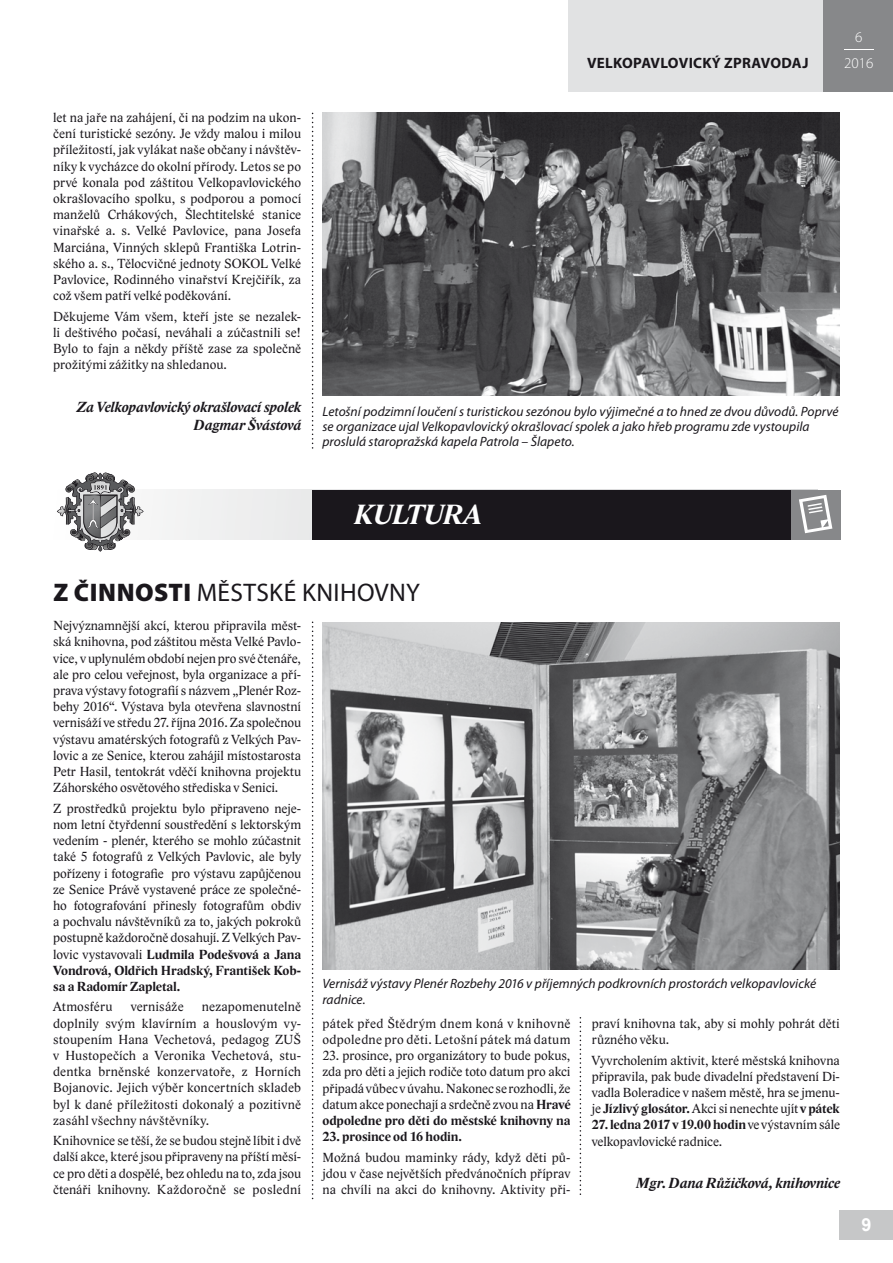
<style>
.page{position:relative;width:893px;height:1263px;background:#fff}
.page>*{position:absolute;margin:0;border:0;box-sizing:border-box;transform-origin:0 0}
.t1{font:italic 700 28.5px "Lido ST";letter-spacing:-.01em;color:#fff}
.t2{font:25.5px "Myriad Pro";letter-spacing:.015em;color:#1a171c}
.t3{font:700 18px "Arial";color:#fff}
.t4{font:italic 700 15px/18px "Lido ST";color:#1a171c;text-align:right}
.t5{font:700 15px "Myriad Pro";letter-spacing:.02em;color:#1a171c}
.t6{font:300 15px/25.8px "Myriad Pro";color:#fff;text-align:center}
.t7{font:13.5px/16.2px "Lido ST";letter-spacing:.005em;color:#1a171c;text-align:justify}
.t8{font:italic 13.5px/15px "Myriad Pro";color:#1a171c}
.t9{font:13.5px/16.2px "Lido ST";letter-spacing:.025em;color:#1a171c}
.t10{font:700 13.5px "Lido ST";letter-spacing:-.005em;color:#1a171c}
.s1{font-weight:900}
.s2{font-weight:700}
</style>
<div class="page">
<div style="left:569px;top:0;width:324px;height:91px;background:#e1e2e3"></div>
<div style="left:840px;top:1210px;width:53px;height:29px;background:#c6c7c8"></div>
<div style="left:824px;top:0;width:69px;height:91px;background:#87888a"></div>
<svg style="left:844px;top:49px;width:29px;height:1px"></svg>
<div style="left:54px;top:490px;width:763px;height:49px;background:#eeefef"></div>
<div style="left:312px;top:490px;width:513px;height:49px;background:#1a171c"></div>
<div style="left:791px;top:490px;width:50px;height:49px;background:#87888a"></div>
<svg style="left:799px;top:495px;width:33px;height:38px"></svg>
<svg style="left:57px;top:472px;width:87px;height:80px"></svg>
<img style="left:322px;top:113px;width:518px;height:282px">
<img style="left:322px;top:622px;width:518px;height:347px">
<svg style="left:312px;top:113px;width:1px;height:336px"></svg>
<svg style="left:312px;top:621px;width:1px;height:578px"></svg>
<svg style="left:580px;top:1017px;width:1px;height:178px"></svg>
<p class="t5" style="left:587px;top:53px;width:223px">VELKOPAVLOVICKÝ ZPRAVODAJ</p>
<p class="t6" style="left:844px;top:24px;width:31px">6<br>2016</p>
<p class="t7" style="left:53px;top:110px;width:250px">let na jaře na zahájení, či na podzim na ukon&shy;čení turistické sezóny. Je vždy malou i milou příležitostí, jak vylákat naše občany i návštěv&shy;níky k vycházce do okolní přírody. Letos se po prvé konala pod záštitou Velkopavlovického okrašlovacího spolku, s podporou a pomocí manželů Crhákových, Šlechtitelské stanice vinařské a. s. Velké Pavlovice, pana Josefa Marciána, Vinných sklepů Františka Lotrin&shy;ského a. s., Tělocvičné jednoty SOKOL Velké Pavlovice, Rodinného vinařství Krejčiřík, za což všem patří velké poděkování.</p>
<p class="t7" style="left:53px;top:308px;width:250px">Děkujeme Vám všem, kteří jste se nezalek&shy;li deštivého počasí, neváhali a zúčastnili se!<br>Bylo to fajn a někdy příště zase za společně prožitými zážitky na shledanou.</p>
<p class="t4" style="left:77px;top:399px;width:226px">Za Velkopavlovický okrašlovací spolek<br>Dagmar švástová</p>
<p class="t8" style="left:322px;top:404px;width:518px">Letošní podzimní loučení s turistickou sezónou bylo výjimečné a to hned ze dvou důvodů. Poprvé se organizace ujal Velkopavlovický okrašlovací spolek a jako hřeb programu zde vystoupila proslulá staropražská kapela Patrola – Šlapeto.</p>
<h1 class="t1" style="left:354px;top:498px;width:129px">KULTURA</h1>
<h2 class="t2" style="left:53px;top:576px;width:368px"><span class="s1">Z ČINNOSTI</span> MĚSTSKÉ KNIHOVNY</h2>
<p class="t7" style="left:53px;top:618px;width:250px">Nejvýznamnější akcí, kterou připravila měst&shy;ská knihovna, pod záštitou města Velké Pavlo&shy;vice, v uplynulém období nejen pro své čtenáře, ale pro celou veřejnost, byla organizace a pří&shy;prava výstavy fotografií s názvem „Plenér Roz&shy;behy 2016“. Výstava byla otevřena slavnostní vernisáží ve středu 27. října 2016. Za společnou výstavu amatérských fotografů z Velkých Pav&shy;lovic a ze Senice, kterou zahájil místostarosta Petr Hasil, tentokrát vděčí knihovna projektu Záhorského osvětového střediska v Senici.</p>
<p class="t7" style="left:53px;top:800px;width:250px">Z prostředků projektu bylo připraveno neje&shy;nom letní čtyřdenní soustředění s lektorským vedením - plenér, kterého se mohlo zúčastnit také 5 fotografů z Velkých Pavlovic, ale byly pořízeny i fotografie pro výstavu zapůjčenou ze Senice Právě vystavené práce ze společné&shy;ho fotografování přinesly fotografům obdiv a pochvalu návštěvníků za to, jakých pokroků postupně každoročně dosahují. Z Velkých Pav&shy;lovic vystavovali <span class="s2">Ludmila Podešvová a Jana Vondrová, Oldřich Hradský, František Kob&shy;sa a Radomír Zapletal.</span></p>
<p class="t7" style="left:53px;top:999px;width:61px">Atmosféru</p>
<p class="t7" style="left:131px;top:999px;width:54px">vernisáže</p>
<p class="t7" style="left:53px;top:999px;width:250px;text-indent:149px">nezapomenutelně doplnily svým klavírním a houslovým vy&shy;stoupením Hana Vechetová, pedagog ZUŠ v Hustopečích a Veronika Vechetová, stu&shy;dentka brněnské konzervatoře, z Horních Bojanovic. Jejich výběr koncertních skladeb byl k dané příležitosti dokonalý a pozitivně zasáhl všechny návštěvníky.</p>
<p class="t7" style="left:53px;top:1133px;width:250px">Knihovnice se těší, že se budou stejně líbit i dvě další akce, které jsou připraveny na příští měsí&shy;ce pro děti a dospělé, bez ohledu na to, zda jsou čtenáři knihovny. Každoročně se poslední</p>
<p class="t8" style="left:322px;top:975px;width:495px;line-height:16.2px">Vernisáž výstavy Plenér Rozbehy 2016 v příjemných podkrovních prostorách velkopavlovické radnice.</p>
<p class="t9" style="left:322px;top:1015px;width:250px">pátek před Štědrým dnem koná v knihovně odpoledne pro děti. Letošní pátek má datum</p>
<p class="t7" style="left:322px;top:1048px;width:250px">23. prosince, pro organizátory to bude pokus, zda pro děti a jejich rodiče toto datum pro akci připadá vůbec v úvahu. Nakonec se rozhodli, že datum akce ponechají a srdečně zvou na <span class="s2">Hravé odpoledne pro děti do městské knihovny na</span></p>
<p class="t10" style="left:322px;top:1128px;width:141px">23. prosince od 16 hodin.</p>
<p class="t7" style="left:322px;top:1149px;width:250px">Možná budou maminky rády, když děti pů&shy;jdou v čase největších předvánočních příprav na chvíli na akci do knihovny. Aktivity při-</p>
<p class="t7" style="left:592px;top:1015px;width:249px">praví knihovna tak, aby si mohly pohrát děti různého věku.</p>
<p class="t7" style="left:592px;top:1052px;width:250px">Vyvrcholením aktivit, které městská knihovna připravila, pak bude divadelní představení Di&shy;vadla Boleradice v našem městě, hra se jmenu&shy;je <span class="s2">Jízlivý glosátor.</span> Akci si nenechte ujít <span class="s2">v pátek</span></p>
<p class="t7" style="left:592px;top:1117px;width:250px"><span class="s2">27. ledna 2017 v 19.00 hodin</span> ve výstavním sále velkopavlovické radnice.</p>
<p class="t4" style="left:636px;top:1175px;width:205px">Mgr. Dana Růžičková, knihovnice</p>
<h3 class="t3" style="left:861px;top:1212px;width:12px">9</h3>
</div>
